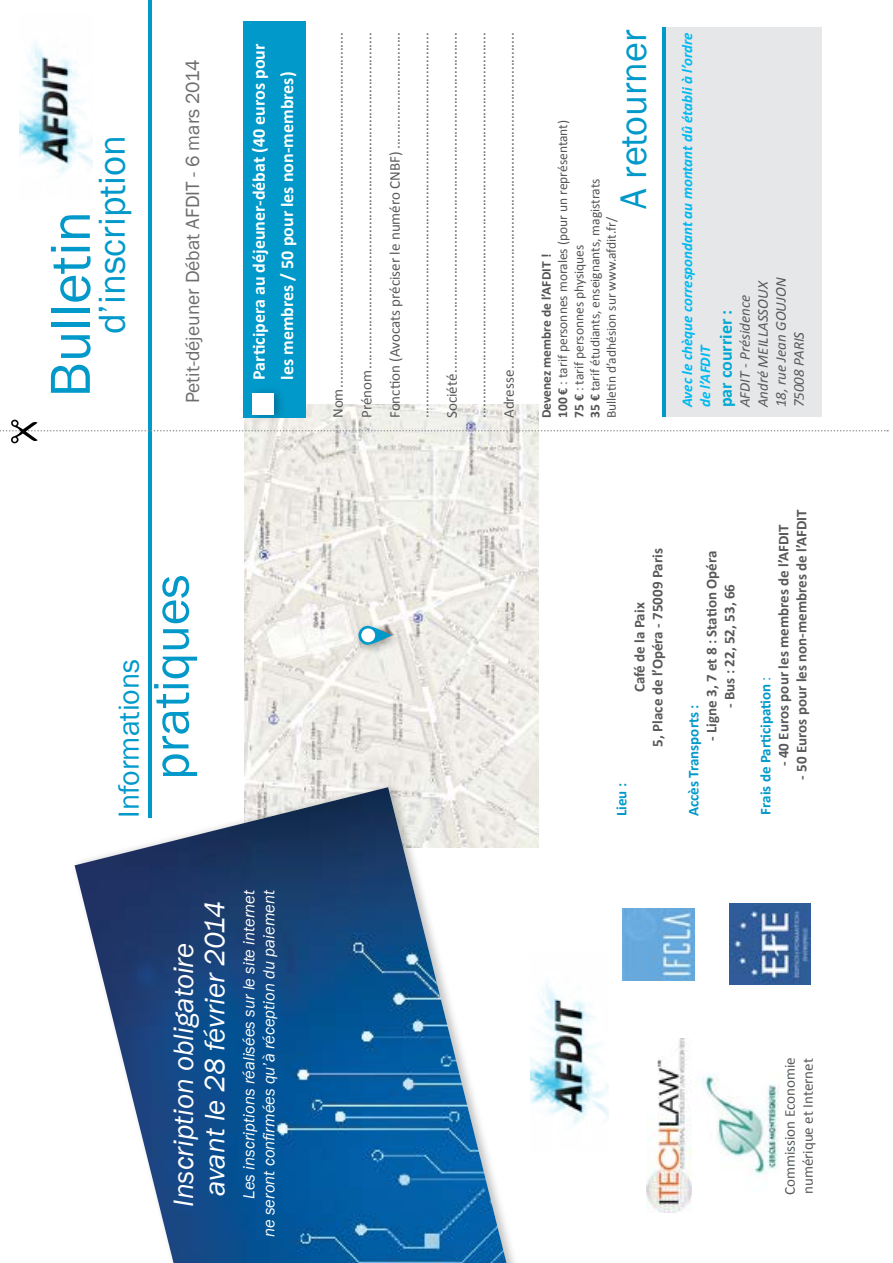
<style>
.page{position:relative;width:893px;height:1263px;background:#fff}
.page>*{position:absolute;margin:0;border:0;box-sizing:border-box;transform-origin:0 0}
.t1{font:58.35px "Franklin Gothic";color:#0099ca}
.t2{font:51.6px "Franklin Gothic";color:#0099ca}
.t3{font:38.55px "Franklin Gothic";color:#0099ca}
.t4{font:38.1px "Franklin Gothic";color:#0099ca}
.t5{font:29.85px "Franklin Gothic";color:#0099ca}
.t6{font:italic 28.95px/31.3px "Franklin Gothic";color:#fff}
.t7{font:19.5px "Franklin Gothic";color:#6d6e71}
.t8{font:700 18px/28.5px "Calibri";color:#fff}
.t9{font:700 18px "Calibri";color:#00a9d3}
.t10{font:italic 16.65px/20px "Franklin Gothic";color:#fff;text-align:right}
.t11{font:15px/28.5px "Calibri";color:#58595b;text-align:justify}
.t12{font:700 15px/18px "Calibri";color:#58595b;text-align:center}
.t13{font:italic 700 15px/18px "Calibri";color:#00b9f1}
.t14{font:italic 15px/18px "Calibri";color:#58595b}
.t15{font:700 15px "Calibri";color:#0099ca}
.t16{font:13.5px/16.2px "Calibri";color:#545456}
.s1{font-weight:700}
.s2{font-weight:400}
</style>
<div class="page">
<img style="left:245px;top:404px;width:294px;height:443px">
<div style="left:665px;top:28px;width:156px;height:389px;background:#e6e7e8"></div>
<hr style="left:662px;top:28px;width:4px;height:389px;background:#0099ca">
<div style="left:243px;top:21px;width:62px;height:396px;background:#0099ca"></div>
<div style="left:249px;top:386px;width:37px;height:37px;background:#000;opacity:.25"></div>
<div style="left:252px;top:393px;width:22px;height:22px;background:#fff"></div>
<hr style="left:148px;top:0;width:3px;height:818px;background:#0099ca">
<img style="left:20px;top:43px;width:73px;height:132px">
<img style="left:537px;top:982px;width:72px;height:143px">
<svg style="left:0;top:420px;width:888px;height:23px"></svg>
<div style="left:71px;top:780px;width:466px;height:483px;background:#000;opacity:.25"></div>
<img style="left:75px;top:787px;width:431px;height:476px">
<div style="left:353px;top:621px;width:48px;height:34px;background:#000;opacity:.35"></div>
<svg style="left:358px;top:626px;width:34px;height:19px"></svg>
<div style="left:361px;top:628px;width:14px;height:14px;background:#fff;border-radius:50%"></div>
<img style="left:729px;top:903px;width:82px;height:82px">
<img style="left:691px;top:1074px;width:89px;height:118px">
<img style="left:646px;top:1039px;width:45px;height:174px">
<img style="left:622px;top:908px;width:72px;height:72px">
<h1 class="t1" style="left:34px;top:398px;width:188px;rotate:-90deg">Bulletin</h1>
<h3 class="t3" style="left:88px;top:334px;width:201px;rotate:-90deg">d’inscription</h3>
<h3 class="t7" style="left:180px;top:403px;width:345px;rotate:-90deg">Petit-déjeuner Débat AFDIT - 6 mars 2014</h3>
<p class="t8" style="left:245px;top:380px;width:338px;rotate:-90deg">Participera au déjeuner-débat (40 euros pour les membres / 50 pour les non-membres)</p>
<p class="t11" style="left:324px;top:418px;width:388px;rotate:-90deg">Nom..............................................................................................<br>Prénom.........................................................................................<br>Fonction (Avocats préciser le numéro CNBF)............................... ......................................................................................................<br>Société.......................................................................................... ......................................................................................................<br>Adresse.........................................................................................</p>
<h3 class="t4" style="left:610px;top:209px;width:181px;rotate:-90deg">A retourner</h3>
<p class="t16" style="left:538px;top:418px;width:300px;rotate:-90deg"><span class="s1">Devenez membre de l’AFDIT !<br>100 €</span> : tarif personnes morales (pour un représentant)<br><span class="s1">75 €</span> : tarif personnes physiques<br><span class="s1">35 €</span> tarif étudiants, enseignants, magistrats<br>Bulletin d’adhésion sur www.afdit.fr/</p>
<p class="t13" style="left:678px;top:407px;width:376px;rotate:-90deg">Avec le chèque correspondant au montant dû établi à l’ordre de l’AFDIT</p>
<p class="t14" style="left:735px;top:407px;width:131px;rotate:-90deg">AFDIT - Présidence<br>André MEILLASSOUX<br>18, rue Jean GOUJON<br>75008 PARIS</p>
<p class="t9" style="left:714px;top:407px;width:99px;rotate:-90deg">par courrier :</p>
<h3 class="t5" style="left:110px;top:818px;width:160px;rotate:-90deg">Informations</h3>
<h2 class="t2" style="left:139px;top:780px;width:207px;rotate:-90deg">pratiques</h2>
<h3 class="t6" style="left:168px;top:1196px;width:297px;text-indent:-11px;rotate:-90deg">Inscription obligatoire avant le 28 février 2014</h3>
<p class="t10" style="left:239px;top:1237px;width:349px;rotate:-90deg">Les inscriptions réalisées sur le site internet<br>ne seront confirmées qu’à réception du paiement</p>
<p class="t12" style="left:630px;top:747px;width:200px;rotate:-90deg">Café de la Paix<br>5, Place de l’Opéra - 75009 Paris</p>
<p class="t15" style="left:612px;top:816px;width:35px;rotate:-90deg">Lieu :</p>
<p class="t12" style="left:702px;top:741px;width:192px;rotate:-90deg">- Ligne 3, 7 et 8 : Station Opéra</p>
<p class="t12" style="left:720px;top:708px;width:125px;rotate:-90deg">- Bus : 22, 52, 53, 66</p>
<p class="t15" style="left:684px;top:816px;width:113px;rotate:-90deg">Accès Transports :</p>
<p class="t12" style="left:792px;top:780px;width:272px;rotate:-90deg">- 50 Euros pour les non-membres de l’AFDIT</p>
<p class="t12" style="left:774px;top:766px;width:243px;rotate:-90deg">- 40 Euros pour les membres de l’AFDIT</p>
<p class="t15" style="left:756px;top:815px;width:140px;rotate:-90deg">Frais de Participation <span class="s2">:</span></p>
<p class="t11" style="left:781px;top:1195px;width:139px;line-height:18px;rotate:-90deg">Commission Economie numérique et Internet</p>
</div>
